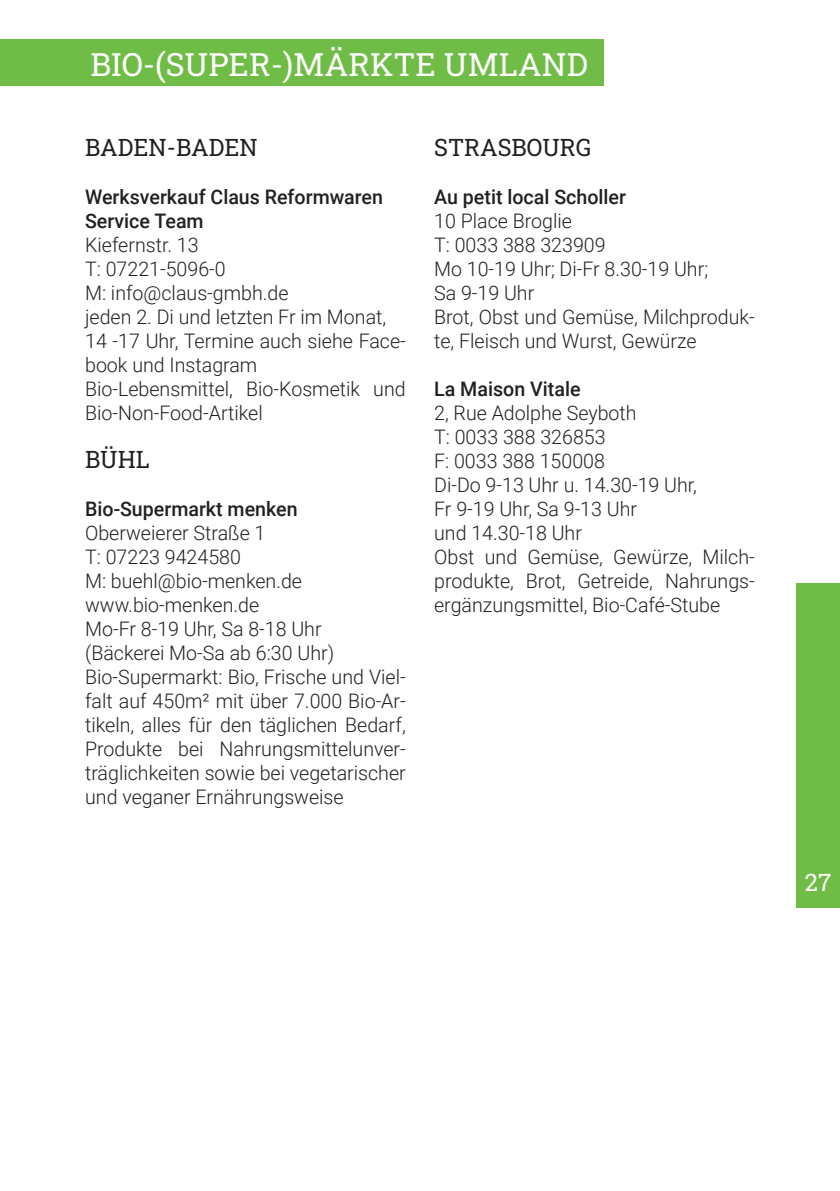
<style>
.page{position:relative;width:840px;height:1191px;background:#fff}
.page>*{position:absolute;margin:0;border:0;box-sizing:border-box;transform-origin:0 0}
.t1{font:32px "Roboto Slab";color:#fff}
.t2{font:24px "Roboto Slab";color:#231f20}
.t3{font:24px "Roboto Slab";color:#fff}
.t4{font:300 20px/24px "Roboto";color:#231f20}
.t5{font:500 20px/24px "Roboto";color:#231f20}
</style>
<div class="page">
<div style="left:795px;top:584px;width:44px;height:323px;background:#6fbd46"></div>
<div style="left:0;top:40px;width:603px;height:46px;background:#6fbd46"></div>
<h1 class="t1" style="left:90px;top:51px;width:499px">BIO-(SUPER-)MÄRKTE UMLAND</h1>
<p class="t2" style="left:85px;top:136px;width:174px">BADEN-BADEN</p>
<p class="t5" style="left:85px;top:186px;width:299px">Werksverkauf Claus Reformwaren<br>Service Team</p>
<p class="t4" style="left:85px;top:234px;width:322px">Kiefernstr. 13<br>T: 07221-5096-0<br>M: info@claus-gmbh.de<br>jeden 2. Di und letzten Fr im Monat,<br>14 -17 Uhr, Termine auch siehe Face&shy;book und Instagram<br>Bio-Lebensmittel, Bio-Kosmetik und<br>Bio-Non-Food-Artikel</p>
<p class="t2" style="left:85px;top:448px;width:66px">BÜHL</p>
<p class="t5" style="left:85px;top:498px;width:214px">Bio-Supermarkt menken</p>
<p class="t4" style="left:85px;top:522px;width:322px">Oberweierer Straße 1<br>T: 07223 9424580<br>M: buehl@bio-menken.de www.bio-menken.de<br>Mo-Fr 8-19 Uhr, Sa 8-18 Uhr (Bäckerei Mo-Sa ab 6:30 Uhr)<br>Bio-Supermarkt: Bio, Frische und Viel&shy;falt auf 450m² mit über 7.000 Bio-Ar&shy;tikeln, alles für den täglichen Bedarf,<br>Produkte bei Nahrungsmittelunver&shy;träglichkeiten sowie bei vegetarischer und veganer Ernährungsweise</p>
<p class="t2" style="left:434px;top:136px;width:158px">STRASBOURG</p>
<p class="t5" style="left:434px;top:186px;width:193px">Au petit local Scholler</p>
<p class="t4" style="left:434px;top:208px;width:322px">10 Place Broglie<br>T: 0033 388 323909<br>Mo 10-19 Uhr; Di-Fr 8.30-19 Uhr;<br>Sa 9-19 Uhr<br>Brot, Obst und Gemüse, Milchproduk&shy;te, Fleisch und Wurst, Gewürze</p>
<p class="t5" style="left:434px;top:378px;width:148px">La Maison Vitale</p>
<p class="t4" style="left:434px;top:402px;width:322px">2, Rue Adolphe Seyboth<br>T: 0033 388 326853<br>F: 0033 388 150008<br>Di-Do 9-13 Uhr u. 14.30-19 Uhr,<br>Fr 9-19 Uhr, Sa 9-13 Uhr<br>und 14.30-18 Uhr<br>Obst und Gemüse, Gewürze, Milch&shy;produkte, Brot, Getreide, Nahrungs&shy;ergänzungsmittel, Bio-Café-Stube</p>
<p class="t3" style="left:804px;top:872px;width:28px">27</p>
</div>
